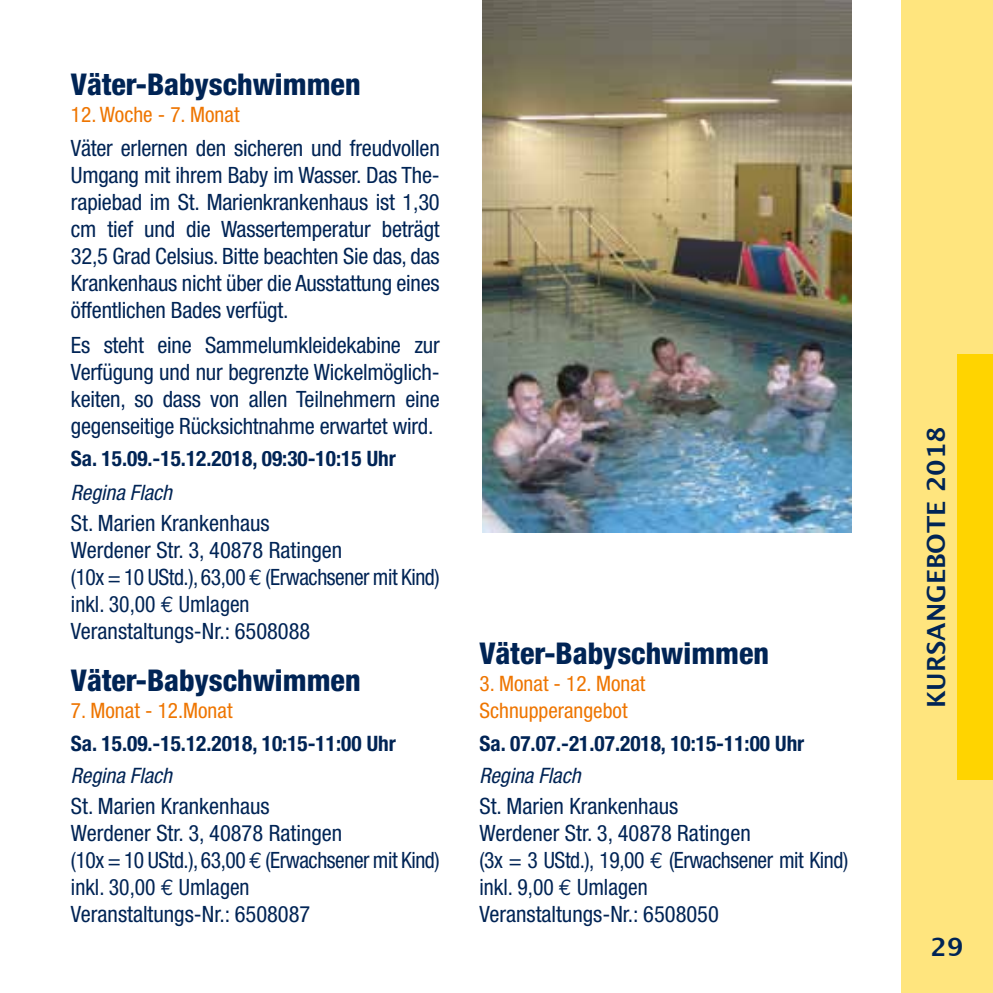
<style>
.page{position:relative;width:993px;height:993px;background:#fff}
.page>*{position:absolute;margin:0;border:0;box-sizing:border-box;transform-origin:0 0}
.t1{font:800 condensed 30px "Helvetica Neue";color:#002455}
.t2{font:700 25px "Lucida Grande";color:#002455}
.t3{font:condensed 22.5px/27px "Helvetica Neue";color:#002455}
.t4{font:700 condensed 21.25px "Helvetica Neue";color:#002455}
.t5{font:condensed 21.25px/27px "Helvetica Neue";color:#ee7500}
.t6{font:italic condensed 21.25px "Helvetica Neue";color:#002455}
.s1{font-family:"Euro Mono";font-stretch:normal}
</style>
<div class="page">
<div style="left:900px;top:0;width:92px;height:992px;background:#ffe57e"></div>
<div style="left:957px;top:354px;width:35px;height:426px;background:#ffd400"></div>
<img style="left:482px;top:0;width:368px;height:532px">
<h1 class="t1" style="left:71px;top:66px;width:291px">Väter-Babyschwimmen</h1>
<p class="t5" style="left:71px;top:101px;width:170px">12. Woche - 7. Monat</p>
<p class="t3" style="left:71px;top:135px;width:370px;text-align:justify">Väter erlernen den sicheren und freudvollen Umgang mit ihrem Baby im Wasser. Das The&shy;rapiebad im St. Marienkrankenhaus ist 1,30 cm tief und die Wassertemperatur beträgt 32,5 Grad Celsius. Bitte beachten Sie das, das Krankenhaus nicht über die Ausstattung eines öffentlichen Bades verfügt.</p>
<p class="t3" style="left:71px;top:331px;width:370px;text-align:justify">Es steht eine Sammelumkleidekabine zur Verfügung und nur begrenzte Wickelmöglich&shy;keiten, so dass von allen Teilnehmern eine gegenseitige Rücksichtnahme erwartet wird.</p>
<p class="t4" style="left:71px;top:445px;width:326px">Sa. 15.09.-15.12.2018, 09:30-10:15 Uhr</p>
<p class="t6" style="left:71px;top:480px;width:103px">Regina Flach</p>
<p class="t3" style="left:71px;top:509px;width:370px">St. Marien Krankenhaus<br>Werdener Str. 3, 40878 Ratingen<br>(10x = 10 UStd.), 63,00 <span class="s1">E</span> (Erwachsener mit Kind) inkl. 30,00 <span class="s1">E</span> Umlagen<br>Veranstaltungs-Nr.: 6508088</p>
<h1 class="t1" style="left:71px;top:661px;width:291px">Väter-Babyschwimmen</h1>
<p class="t5" style="left:71px;top:696px;width:163px">7. Monat - 12.Monat</p>
<p class="t4" style="left:71px;top:730px;width:326px">Sa. 15.09.-15.12.2018, 10:15-11:00 Uhr</p>
<p class="t6" style="left:71px;top:763px;width:103px">Regina Flach</p>
<p class="t3" style="left:71px;top:792px;width:370px">St. Marien Krankenhaus<br>Werdener Str. 3, 40878 Ratingen<br>(10x = 10 UStd.), 63,00 <span class="s1">E</span> (Erwachsener mit Kind) inkl. 30,00 <span class="s1">E</span> Umlagen<br>Veranstaltungs-Nr.: 6508087</p>
<h1 class="t1" style="left:479px;top:634px;width:291px">Väter-Babyschwimmen</h1>
<p class="t5" style="left:479px;top:669px;width:167px">3. Monat - 12. Monat<br>Schnupperangebot</p>
<p class="t4" style="left:479px;top:730px;width:326px">Sa. 07.07.-21.07.2018, 10:15-11:00 Uhr</p>
<p class="t6" style="left:479px;top:763px;width:103px">Regina Flach</p>
<p class="t3" style="left:479px;top:792px;width:370px">St. Marien Krankenhaus<br>Werdener Str. 3, 40878 Ratingen<br>(3x = 3 UStd.), 19,00 <span class="s1">E</span> (Erwachsener mit Kind) inkl. 9,00 <span class="s1">E</span> Umlagen<br>Veranstaltungs-Nr.: 6508050</p>
<p class="t2" style="left:915px;top:708px;width:283px;rotate:-90deg">KURSANGEBOTE 2018</p>
<p class="t2" style="left:930px;top:926px;width:35px">29</p>
</div>
